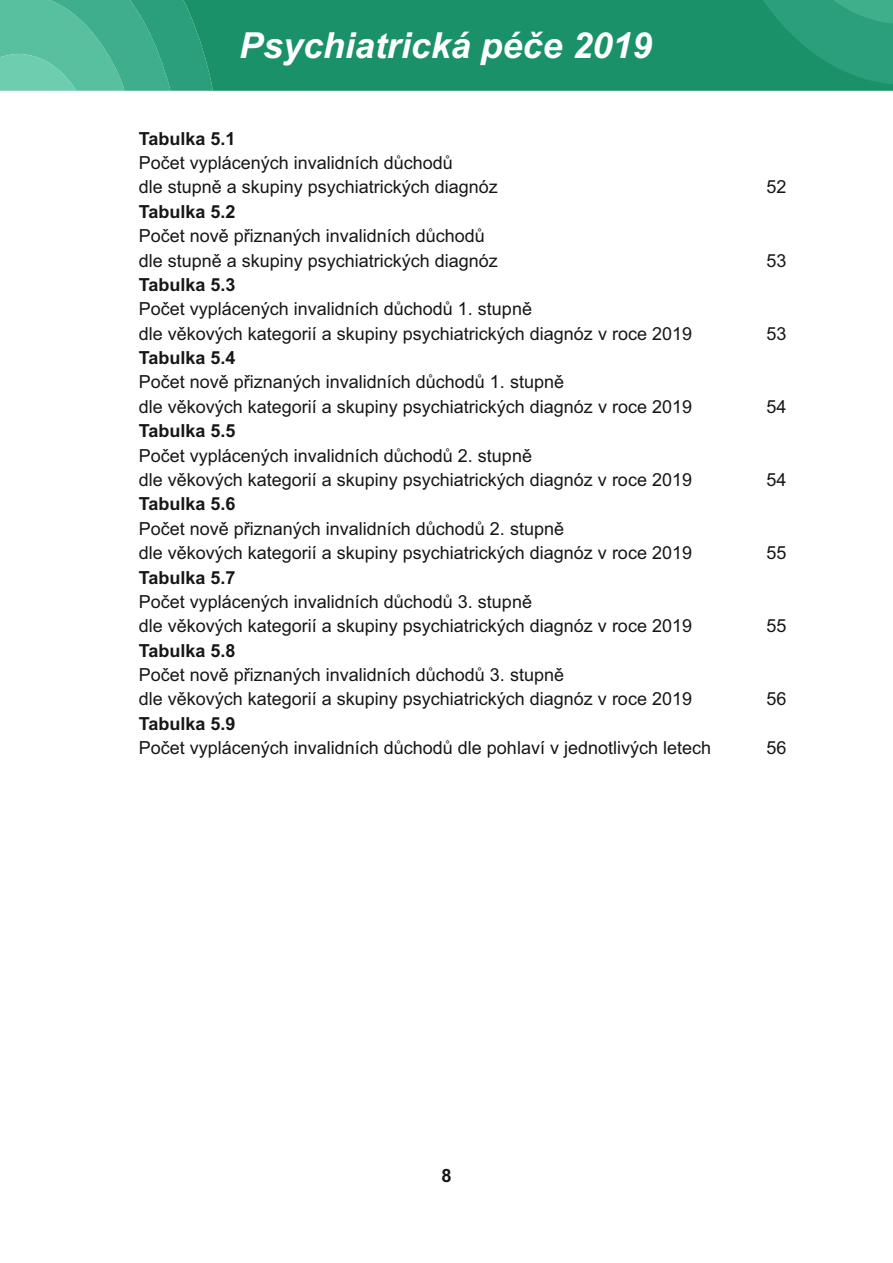
<style>
.page{position:relative;width:893px;height:1263px;background:#fff}
.page>*{position:absolute;margin:0;border:0;box-sizing:border-box;transform-origin:0 0}
.t1{font:italic 700 35.85px "Arial";color:#fff}
.t2{font:700 18.3px "Arial";color:#151616}
.t3{font:18px/24.5px "Arial";color:#151616}
.t4{font:700 18px "Arial";color:#151616}
</style>
<div class="page">
<svg style="left:0;top:0;width:180px;height:91px;background:#4db797"></svg>
<div style="left:180px;top:0;width:713px;height:91px;background:#1a9169"></div>
<svg style="left:758px;top:0;width:135px;height:85px;background:#269a75"></svg>
<h1 class="t1" style="left:239px;top:32px;width:415px">Psychiatrická péče 2019</h1>
<p class="t4" style="left:139px;top:132px;width:98px">Tabulka 5.1</p>
<p class="t3" style="left:139px;top:152px;width:361px">Počet vyplácených invalidních důchodů<br>dle stupně a skupiny psychiatrických diagnóz</p>
<p class="t4" style="left:139px;top:205px;width:98px">Tabulka 5.2</p>
<p class="t3" style="left:139px;top:225px;width:361px">Počet nově přiznaných invalidních důchodů dle stupně a skupiny psychiatrických diagnóz</p>
<p class="t4" style="left:139px;top:278px;width:98px">Tabulka 5.3</p>
<p class="t3" style="left:139px;top:298px;width:555px">Počet vyplácených invalidních důchodů 1. stupně<br>dle věkových kategorií a skupiny psychiatrických diagnóz v roce 2019</p>
<p class="t4" style="left:139px;top:351px;width:98px">Tabulka 5.4</p>
<p class="t3" style="left:139px;top:372px;width:555px">Počet nově přiznaných invalidních důchodů 1. stupně<br>dle věkových kategorií a skupiny psychiatrických diagnóz v roce 2019</p>
<p class="t4" style="left:139px;top:424px;width:98px">Tabulka 5.5</p>
<p class="t3" style="left:139px;top:445px;width:555px">Počet vyplácených invalidních důchodů 2. stupně<br>dle věkových kategorií a skupiny psychiatrických diagnóz v roce 2019</p>
<p class="t4" style="left:139px;top:497px;width:98px">Tabulka 5.6</p>
<p class="t3" style="left:139px;top:518px;width:555px">Počet nově přiznaných invalidních důchodů 2. stupně<br>dle věkových kategorií a skupiny psychiatrických diagnóz v roce 2019</p>
<p class="t4" style="left:139px;top:570px;width:98px">Tabulka 5.7</p>
<p class="t3" style="left:139px;top:591px;width:555px">Počet vyplácených invalidních důchodů 3. stupně<br>dle věkových kategorií a skupiny psychiatrických diagnóz v roce 2019</p>
<p class="t4" style="left:139px;top:643px;width:98px">Tabulka 5.8</p>
<p class="t3" style="left:139px;top:664px;width:555px">Počet nově přiznaných invalidních důchodů 3. stupně<br>dle věkových kategorií a skupiny psychiatrických diagnóz v roce 2019</p>
<p class="t3" style="left:766px;top:177px;width:22px">52</p>
<p class="t3" style="left:766px;top:250px;width:22px">53</p>
<p class="t3" style="left:766px;top:323px;width:22px">53</p>
<p class="t3" style="left:766px;top:396px;width:22px">54</p>
<p class="t3" style="left:766px;top:469px;width:22px">54</p>
<p class="t3" style="left:766px;top:542px;width:22px">55</p>
<p class="t3" style="left:766px;top:615px;width:22px">55</p>
<p class="t3" style="left:766px;top:688px;width:22px">56</p>
<p class="t4" style="left:139px;top:717px;width:98px">Tabulka 5.9</p>
<p class="t3" style="left:139px;top:737px;width:574px">Počet vyplácených invalidních důchodů dle pohlaví v jednotlivých letech</p>
<p class="t3" style="left:766px;top:737px;width:22px">56</p>
<p class="t2" style="left:441px;top:1169px;width:12px">8</p>
</div>
